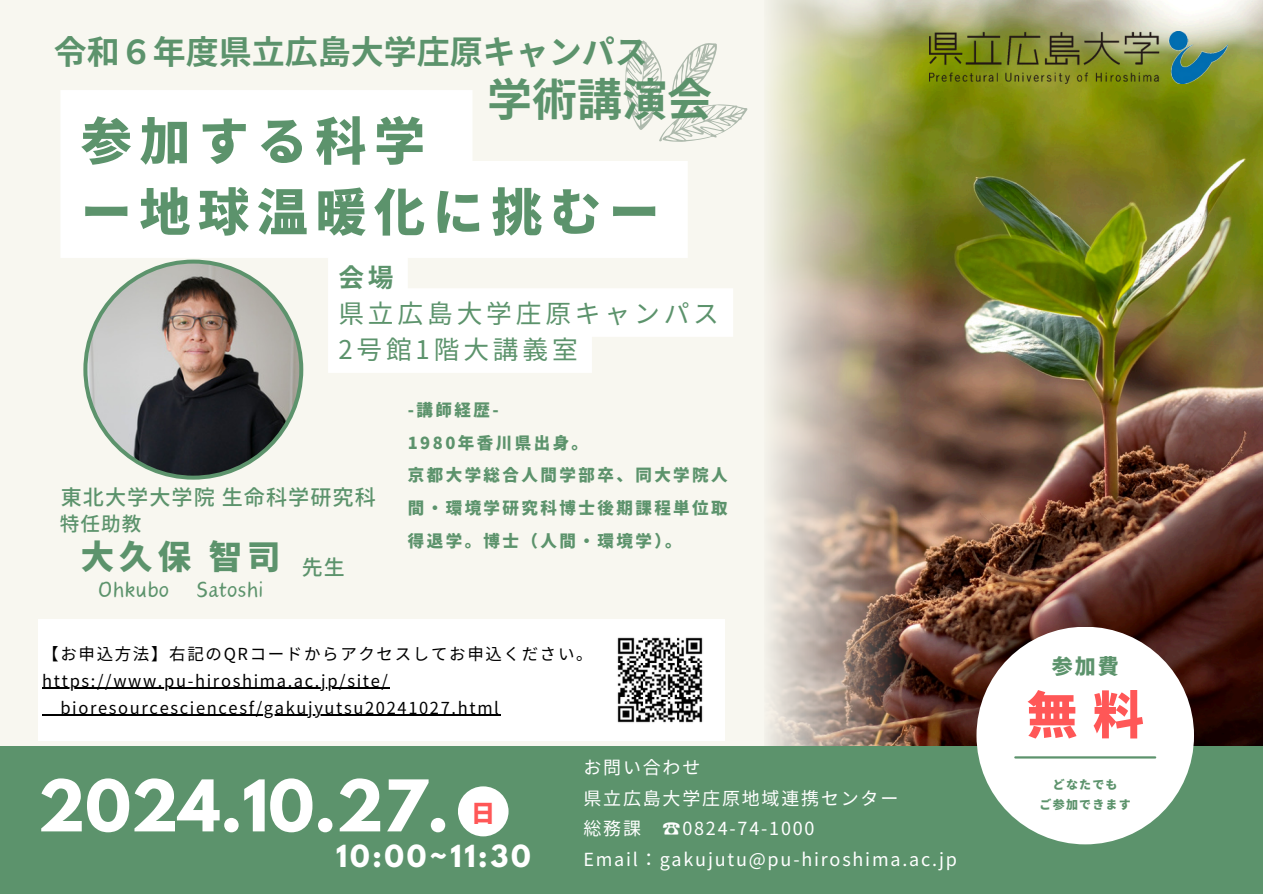
<style>
.page{position:relative;width:1263px;height:894px;background:#fff}
.page>*{position:absolute;margin:0;border:0;box-sizing:border-box;transform-origin:0 0}
.t1{font:700 63px "League Spartan";color:#fff}
.t2{font:900 51px/70.8px "Noto Sans JP";letter-spacing:.15em;color:#5c936c}
.t3{font:900 51px "Noto Sans JP";color:#ff5757}
.t4{font:700 45px "Noto Sans JP";color:#5c936c}
.t5{font:900 33.3px "Noto Sans JP";color:#5c936c}
.t6{font:700 33px "Noto Sans JP";color:#5c936c}
.t7{font:27px "Canva Wander World JP";color:#5c936c}
.t8{font:700 27px "League Spartan";letter-spacing:.1em;color:#fff}
.t9{font:25.65px/36px "Noto Sans JP";letter-spacing:.15em;color:#5c936c}
.t10{font:900 24px "Noto Sans JP";color:#ff5757}
.t11{font:500 21.15px "Noto Sans JP";letter-spacing:.05em;color:#5c936c}
.t12{font:900 21px "Noto Sans JP";color:#5c936c}
.t13{font:500 21px "Noto Sans JP";color:#5c936c}
.t14{font:500 19.65px "Noto Sans JP";color:#5c936c}
.t15{font:18px "Noto Sans JP";letter-spacing:.1em;color:#fff}
.t16{font:16.5px "Noto Sans JP";letter-spacing:.1em;color:#000}
.t17{font:900 16.5px/32.7px "Noto Sans JP";letter-spacing:.15em;color:#5c936c;text-align:justify}
.t18{font:900 12px "Noto Sans JP";letter-spacing:.1em;color:#5c936c}
.s1{font-weight:700}
</style>
<div class="page">
<div style="left:0;top:0;width:1263px;height:893px;background:#f8f7f0"></div>
<img style="left:915px;top:0;width:348px;height:746px">
<img style="left:767px;top:0;width:148px;height:746px">
<svg style="left:625px;top:40px;width:123px;height:101px"></svg>
<div style="left:0;top:746px;width:1263px;height:147px;background:#5c936c"></div>
<div style="left:976px;top:626px;width:218px;height:218px;background:#fff;border-radius:50%"></div>
<svg style="left:83px;top:259px;width:220px;height:220px"></svg>
<hr style="left:1015px;top:756px;width:140px;height:2px;background:#5c936c">
<div style="left:38px;top:618px;width:687px;height:122px;background:#fff"></div>
<hr style="left:42px;top:687px;width:348px;height:1px;background:#000">
<hr style="left:42px;top:714px;width:459px;height:1px;background:#000">
<img style="left:930px;top:32px;width:298px;height:52px">
<div style="left:458px;top:786px;width:50px;height:50px;background:#fff;border-radius:50%"></div>
<img style="left:617px;top:637px;width:86px;height:86px">
<svg style="left:61px;top:90px;width:627px;height:168px;fill:#fff"></svg>
<svg style="left:328px;top:252px;width:405px;height:121px;fill:#fff"></svg>
<p class="t6" style="left:54px;top:25px;width:595px">令和６年度県立広島大学庄原キャンパス</p>
<p class="t4" style="left:487px;top:64px;width:226px">学術講演会</p>
<p class="t2" style="left:81px;top:103px;width:580px">参加する科学<br>ー地球温暖化に挑むー</p>
<p class="t9" style="left:338px;top:258px;width:382px"><span class="s1">会場<br></span>県立広島大学庄原キャンパス<br>2号館1階大講義室</p>
<p class="t11" style="left:61px;top:480px;width:317px">東北大学大学院生命科学研究科</p>
<h2 class="t14" style="left:60px;top:507px;width:83px">特任助教</h2>
<p class="t5" style="left:81px;top:530px;width:201px">大久保智司</p>
<p class="t7" style="left:98px;top:577px;width:167px">Ohkubo Satoshi</p>
<p class="t13" style="left:302px;top:550px;width:42px">先生</p>
<p class="t17" style="left:408px;top:392px;width:92px">-講師経歴-</p>
<p class="t17" style="left:408px;top:425px;width:182px">1980年香川県出身。</p>
<p class="t17" style="left:408px;top:458px;width:321px">京都大学総合人間学部卒、同大学院人間・環境学研究科博士後期課程単位取得退学。博士（人間・環境学）。</p>
<p class="t16" style="left:42px;top:640px;width:552px">【お申込方法】右記のQRコードからアクセスしてお申込ください。</p>
<h4 class="t16" style="left:42px;top:667px;width:347px">https://www.pu-hiroshima.ac.jp/site/</h4>
<h3 class="t16" style="left:60px;top:694px;width:440px">bioresourcesciencesf/gakujyutsu20241027.html</h3>
<p class="t1" style="left:38px;top:774px;width:413px">2024.10.27.</p>
<h6 class="t10" style="left:471px;top:793px;width:19px">日</h6>
<p class="t8" style="left:336px;top:842px;width:196px">10:00~11:30</p>
<h1 class="t15" style="left:583px;top:753px;width:119px">お問い合わせ</h1>
<p class="t15" style="left:583px;top:783px;width:317px">県立広島大学庄原地域連携センター</p>
<h5 class="t15" style="left:583px;top:814px;width:233px">総務課 ☎0824-74-1000</h5>
<p class="t15" style="left:583px;top:844px;width:375px">Email：gakujutu@pu-hiroshima.ac.jp</p>
<h6 class="t12" style="left:1052px;top:649px;width:69px">参加費</h6>
<p class="t3" style="left:1027px;top:674px;width:119px">無料</p>
<h4 class="t18" style="left:1053px;top:775px;width:66px">どなたでも</h4>
<p class="t18" style="left:1040px;top:795px;width:93px">ご参加できます</p>
</div>
